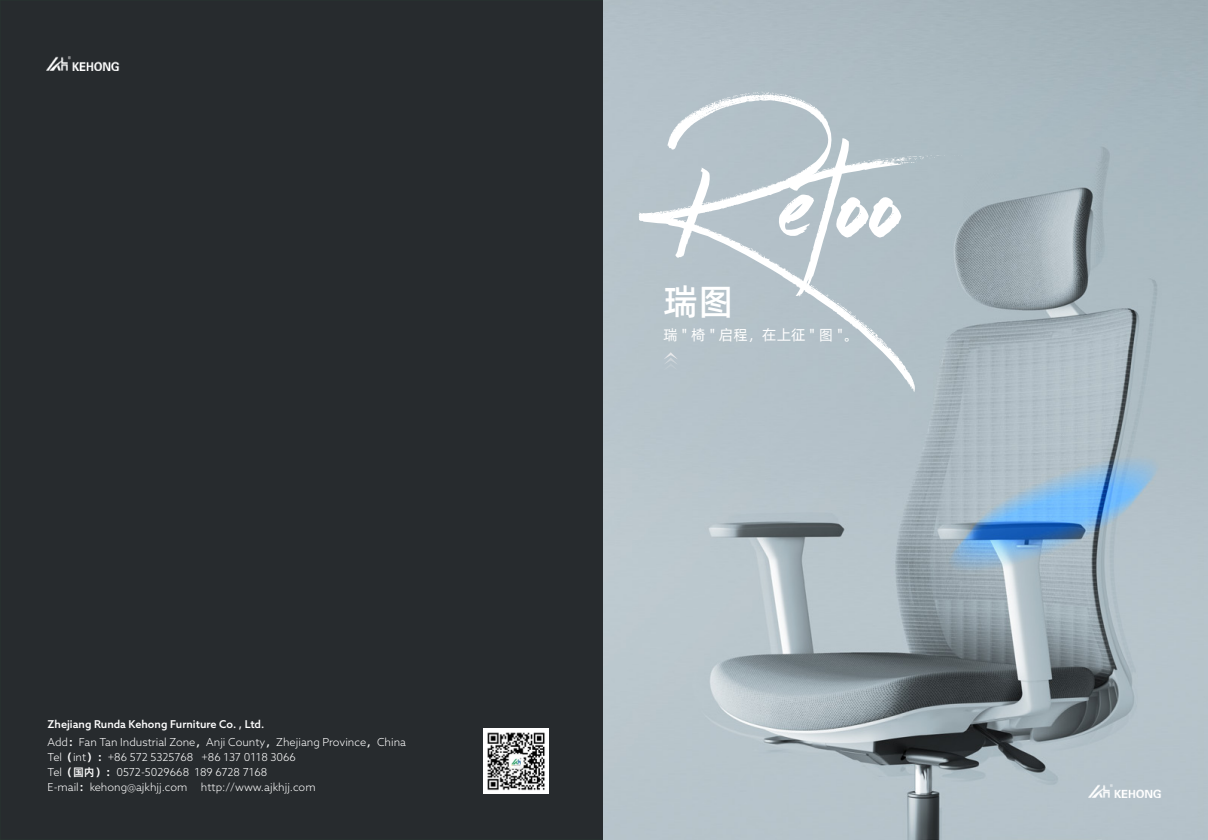
<style>
.page{position:relative;width:1208px;height:840px;background:#fff}
.page>*{position:absolute;margin:0;border:0;box-sizing:border-box;transform-origin:0 0}
.t1{font:244.9px "Imogen Agnes";color:#fff}
.t2{font:500 35.5px "Alibaba Pu Hui Ti";color:#fff}
.t3{font:14.7px "Alibaba Pu Hui Ti";color:#fff}
.t4{font:300 11px "Azo Sans";color:#fff}
.t5{font:500 10.8px "Azo Sans";color:#fff}
.s1{font-family:"Alibaba Pu Hui Ti";font-weight:500}
</style>
<div class="page">
<div style="left:0;top:0;width:604px;height:839px;background:#272b2e"></div>
<img style="left:484px;top:728px;width:65px;height:64px">
<img style="left:47px;top:57px;width:73px;height:13px">
<img style="left:604px;top:0;width:604px;height:839px">
<img style="left:1088px;top:783px;width:75px;height:14px">
<svg style="left:663px;top:352px;width:15px;height:18px"></svg>
<p class="t5" style="left:48px;top:716px;width:218px">Zhejiang Runda Kehong Furniture Co. , Ltd.</p>
<p class="t4" style="left:48px;top:734px;width:360px">Add<span class="s1">：</span>Fan Tan Industrial Zone<span class="s1">，</span>Anji County<span class="s1">，</span>Zhejiang Province<span class="s1">，</span>China</p>
<p class="t4" style="left:48px;top:749px;width:250px">Tel<span class="s1">（</span>int<span class="s1">）：</span>+86 572 5325768 +86 137 0118 3066</p>
<p class="t4" style="left:48px;top:764px;width:221px">Tel<span class="s1">（国内）：</span>0572-5029668 189 6728 7168</p>
<p class="t4" style="left:48px;top:779px;width:269px">E-mail<span class="s1">：</span>kehong@ajkhjj.com http://www.ajkhjj.com</p>
<p class="t1" style="left:663px;top:9px;width:324px">Re to o</p>
<p class="t2" style="left:663px;top:274px;width:71px">瑞图</p>
<p class="t3" style="left:663px;top:323px;width:195px">瑞 " 椅 " 启程，在上征 " 图 "。</p>
</div>
